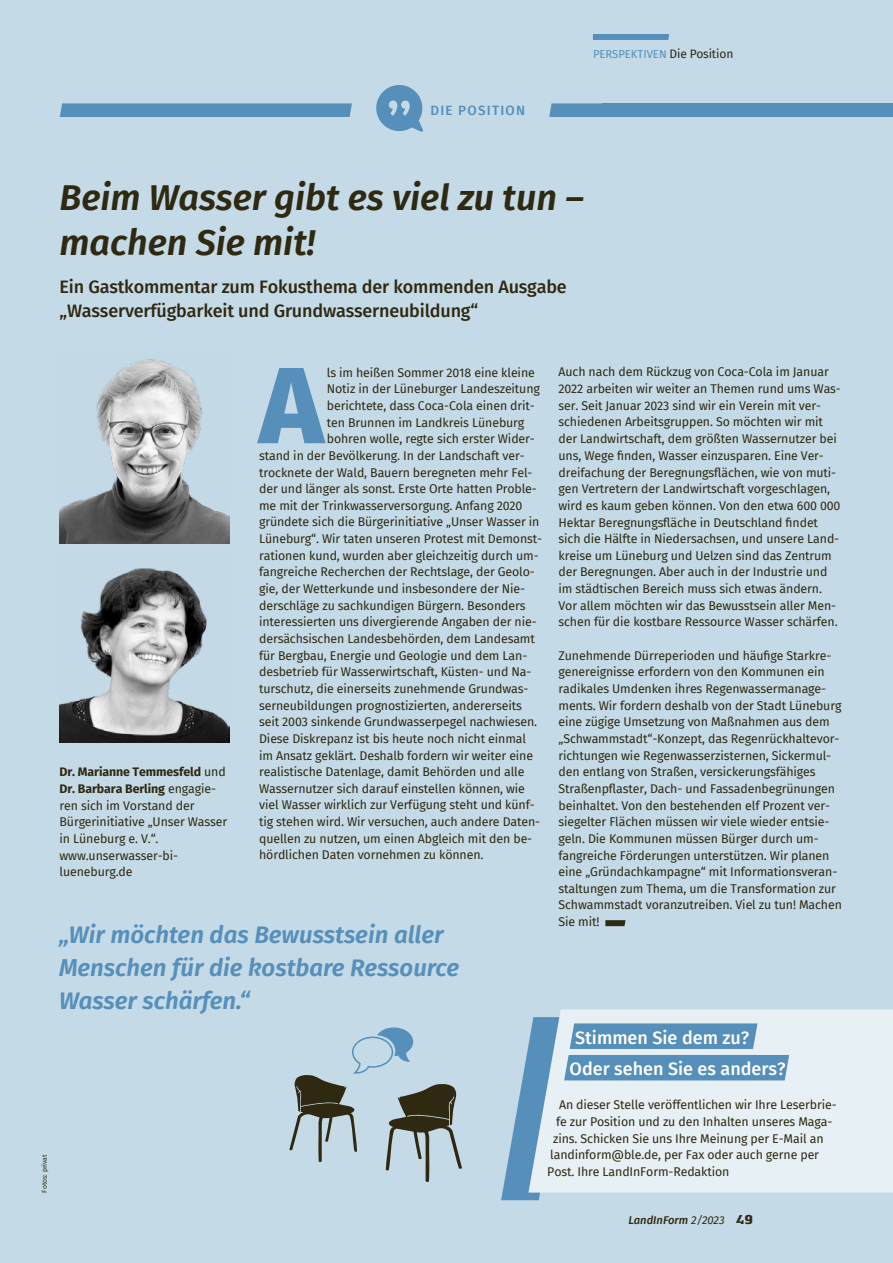
<style>
.page{position:relative;width:893px;height:1263px;background:#c4dae6}
.page>*{position:absolute;margin:0;border:0;box-sizing:border-box;transform-origin:0 0}
.fließ{font:800 108.15px "Fira Sans";color:#558fba}
.HL-Positionen{font:italic 600 36px/45px "Fira Sans";color:#2f2912}
.t1{font:italic 600 24px/33.3px "Fira Sans";color:#558fba}
.vorlauf__h2{font:500 18px/24px "Fira Sans";letter-spacing:-.01em;color:#2f2912}
.vorlauf__h2-2{font:500 18px/31.5px "Fira Sans";color:#fff}
.t2{font:500 13.5px "Fira Sans";letter-spacing:.09em;color:#558fba}
.fließ-2{font:12.3px/16.6px "Fira Sans";letter-spacing:-.01em;color:#2f2912}
.t3{font:11.25px "Fira Sans";color:#558fba}
.t4{font:italic 500 11.25px "Fira Sans";color:#2f2912}
.t5{font:6.75px "Fira Sans";color:#2f2912}
.s1{font-size:12px;color:#2f2912}
.s2{font-weight:700}
.s3{font-weight:400}
.s4{font-family:"Authentic Sans Pro";font-weight:700;font-style:normal;font-size:13.5px}
</style>
<div class="page">
<svg style="left:376px;top:85px;width:47px;height:47px"></svg>
<svg style="left:60px;top:103px;width:292px;height:14px;background:#5991bb"></svg>
<svg style="left:501px;top:1048px;width:70px;height:152px"></svg>
<svg style="left:549px;top:103px;width:53px;height:14px"></svg>
<div style="left:602px;top:103px;width:291px;height:14px;background:#558fba"></div>
<svg style="left:528px;top:1009px;width:365px;height:183px;background:#dfeaf1"></svg>
<div style="left:572px;top:1023px;width:183px;height:26px;background:#558fba"></div>
<div style="left:566px;top:1055px;width:221px;height:25px;background:#558fba"></div>
<svg style="left:289px;top:1027px;width:173px;height:155px"></svg>
<img style="left:59px;top:568px;width:171px;height:175px">
<img style="left:60px;top:359px;width:170px;height:184px">
<svg style="left:605px;top:920px;width:20px;height:6px"></svg>
<svg style="left:593px;top:34px;width:76px;height:6px"></svg>
<p class="t2" style="left:430px;top:99px;width:96px">DIE POSITION</p>
<p class="t3" style="left:593px;top:46px;width:142px">PERSPEKTIVEN <span class="s1">Die Position</span></p>
<h1 class="HL-Positionen" style="left:60px;top:173px;width:526px">Beim Wasser gibt es viel zu tun – machen Sie mit!</h1>
<h2 class="vorlauf__h2" style="left:60px;top:273px;width:509px">Ein Gastkommentar zum Fokusthema der kommenden Ausgabe „Wasserverfügbarkeit und Grundwasserneubildung“</h2>
<p class="t5" style="left:39px;top:1192px;width:40px;rotate:-90deg">Fotos: privat</p>
<p class="fließ-2" style="left:60px;top:763px;width:169px"><span class="s2">Dr. Marianne Temmesfeld</span> und<br><span class="s2">Dr. Barbara Berling</span> engagie&shy;ren sich im Vorstand der<br>Bürgerinitiative „Unser Wasser in Lüneburg e. V.“.</p>
<p class="fließ-2" style="left:60px;top:846px;width:120px">www.unserwasser-bi&shy;lueneburg.de</p>
<p class="fließ" style="left:259px;top:311px;width:66px">A</p>
<p class="fließ-2" style="left:327px;top:364px;width:209px">ls im heißen Sommer 2018 eine kleine</p>
<p class="fließ-2" style="left:327px;top:380px;width:215px">Notiz in der Lüneburger Landeszeitung</p>
<p class="fließ-2" style="left:327px;top:397px;width:210px">berichtete, dass Coca-Cola einen drit-</p>
<p class="fließ-2" style="left:327px;top:414px;width:199px">ten Brunnen im Landkreis Lüneburg</p>
<p class="fließ-2" style="left:327px;top:430px;width:209px">bohren wolle, regte sich erster Wider-</p>
<p class="fließ-2" style="left:259px;top:447px;width:267px">stand in der Bevölkerung. In der Landschaft ver-</p>
<p class="fließ-2" style="left:259px;top:464px;width:275px">trocknete der Wald, Bauern beregneten mehr Fel-</p>
<p class="fließ-2" style="left:259px;top:480px;width:279px">der und länger als sonst. Erste Orte hatten Proble-</p>
<p class="fließ-2" style="left:259px;top:497px;width:265px">me mit der Trinkwasserversorgung. Anfang 2020</p>
<p class="fließ-2" style="left:259px;top:513px;width:282px">gründete sich die Bürgerinitiative „Unser Wasser in</p>
<p class="fließ-2" style="left:259px;top:530px;width:285px">Lüneburg“. Wir taten unseren Protest mit Demonst-</p>
<p class="fließ-2" style="left:259px;top:547px;width:281px">rationen kund, wurden aber gleichzeitig durch um-</p>
<p class="fließ-2" style="left:259px;top:563px;width:277px">fangreiche Recherchen der Rechtslage, der Geolo-</p>
<p class="fließ-2" style="left:259px;top:580px;width:268px">gie, der Wetterkunde und insbesondere der Nie-</p>
<p class="fließ-2" style="left:259px;top:597px;width:268px">derschläge zu sachkundigen Bürgern. Besonders</p>
<p class="fließ-2" style="left:259px;top:613px;width:279px">interessierten uns divergierende Angaben der nie-</p>
<p class="fließ-2" style="left:259px;top:630px;width:277px">dersächsischen Landesbehörden, dem Landesamt</p>
<p class="fließ-2" style="left:259px;top:647px;width:270px">für Bergbau, Energie und Geologie und dem Lan-</p>
<p class="fließ-2" style="left:259px;top:663px;width:274px">desbetrieb für Wasserwirtschaft, Küsten- und Na-</p>
<p class="fließ-2" style="left:259px;top:680px;width:271px">turschutz, die einerseits zunehmende Grundwas-</p>
<p class="fließ-2" style="left:259px;top:697px;width:264px">serneubildungen prognostizierten, andererseits</p>
<p class="fließ-2" style="left:259px;top:713px;width:280px">seit 2003 sinkende Grundwasserpegel nachwiesen.</p>
<p class="fließ-2" style="left:259px;top:730px;width:268px">Diese Diskrepanz ist bis heute noch nicht einmal</p>
<p class="fließ-2" style="left:259px;top:746px;width:276px">im Ansatz geklärt. Deshalb fordern wir weiter eine</p>
<p class="fließ-2" style="left:259px;top:763px;width:267px">realistische Datenlage, damit Behörden und alle</p>
<p class="fließ-2" style="left:259px;top:780px;width:267px">Wassernutzer sich darauf einstellen können, wie</p>
<p class="fließ-2" style="left:259px;top:796px;width:277px">viel Wasser wirklich zur Verfügung steht und künf-</p>
<p class="fließ-2" style="left:259px;top:813px;width:283px">tig stehen wird. Wir versuchen, auch andere Daten-</p>
<p class="fließ-2" style="left:259px;top:830px;width:275px">quellen zu nutzen, um einen Abgleich mit den be-</p>
<p class="fließ-2" style="left:259px;top:846px;width:226px">hördlichen Daten vornehmen zu können.</p>
<h3 class="t1" style="left:59px;top:916px;width:402px">„Wir möchten das Bewusstsein aller<br>Menschen für die kostbare Ressource<br>Wasser schärfen.“</h3>
<p class="fließ-2" style="left:558px;top:363px;width:284px">Auch nach dem Rückzug von Coca-Cola im Januar 2022 arbeiten wir weiter an Themen rund ums Was&shy;ser. Seit Januar 2023 sind wir ein Verein mit ver&shy;schiedenen Arbeitsgruppen. So möchten wir mit der Landwirtschaft, dem größten Wassernutzer bei uns, Wege finden, Wasser einzusparen. Eine Ver&shy;dreifachung der Beregnungsflächen, wie von muti&shy;gen Vertretern der Landwirtschaft vorgeschlagen, wird es kaum geben können. Von den etwa 600 000<br>Hektar Beregnungsfläche in Deutschland findet sich die Hälfte in Niedersachsen, und unsere Land&shy;kreise um Lüneburg und Uelzen sind das Zentrum der Beregnungen. Aber auch in der Industrie und im städtischen Bereich muss sich etwas ändern.<br>Vor allem möchten wir das Bewusstsein aller Men&shy;schen für die kostbare Ressource Wasser schärfen.</p>
<p class="fließ-2" style="left:558px;top:647px;width:285px">Zunehmende Dürreperioden und häufige Starkre&shy;genereignisse erfordern von den Kommunen ein radikales Umdenken ihres Regenwassermanage&shy;ments. Wir fordern deshalb von der Stadt Lüneburg eine zügige Umsetzung von Maßnahmen aus dem „Schwammstadt“-Konzept, das Regenrückhaltevor&shy;richtungen wie Regenwasserzisternen, Sickermul&shy;den entlang von Straßen, versickerungsfähiges Straßenpflaster, Dach- und Fassadenbegrünungen beinhaltet. Von den bestehenden elf Prozent ver&shy;siegelter Flächen müssen wir viele wieder entsie&shy;geln. Die Kommunen müssen Bürger durch um&shy;fangreiche Förderungen unterstützen. Wir planen eine „Gründachkampagne“ mit Informationsveran&shy;staltungen zum Thema, um die Transformation zur Schwammstadt voranzutreiben. Viel zu tun! Machen Sie mit!</p>
<h2 class="vorlauf__h2-2" style="left:570px;top:1021px;width:218px;text-indent:6px">Stimmen Sie dem zu?<br>Oder sehen Sie es anders?</h2>
<p class="fließ-2" style="left:559px;top:1096px;width:279px">An dieser Stelle veröffentlichen wir Ihre Leserbrie-</p>
<p class="fließ-2" style="left:556px;top:1113px;width:278px">fe zur Position und zu den Inhalten unseres Maga-</p>
<p class="fließ-2" style="left:553px;top:1130px;width:272px">zins. Schicken Sie uns Ihre Meinung per E-Mail an</p>
<p class="fließ-2" style="left:550px;top:1146px;width:270px">landinform@ble.de, per Fax oder auch gerne per</p>
<p class="fließ-2" style="left:547px;top:1163px;width:184px">Post. Ihre LandInForm-Redaktion</p>
<p class="t4" style="left:628px;top:1211px;width:126px">LandInForm <span class="s3">2/2023</span> <span class="s4">49</span></p>
</div>
